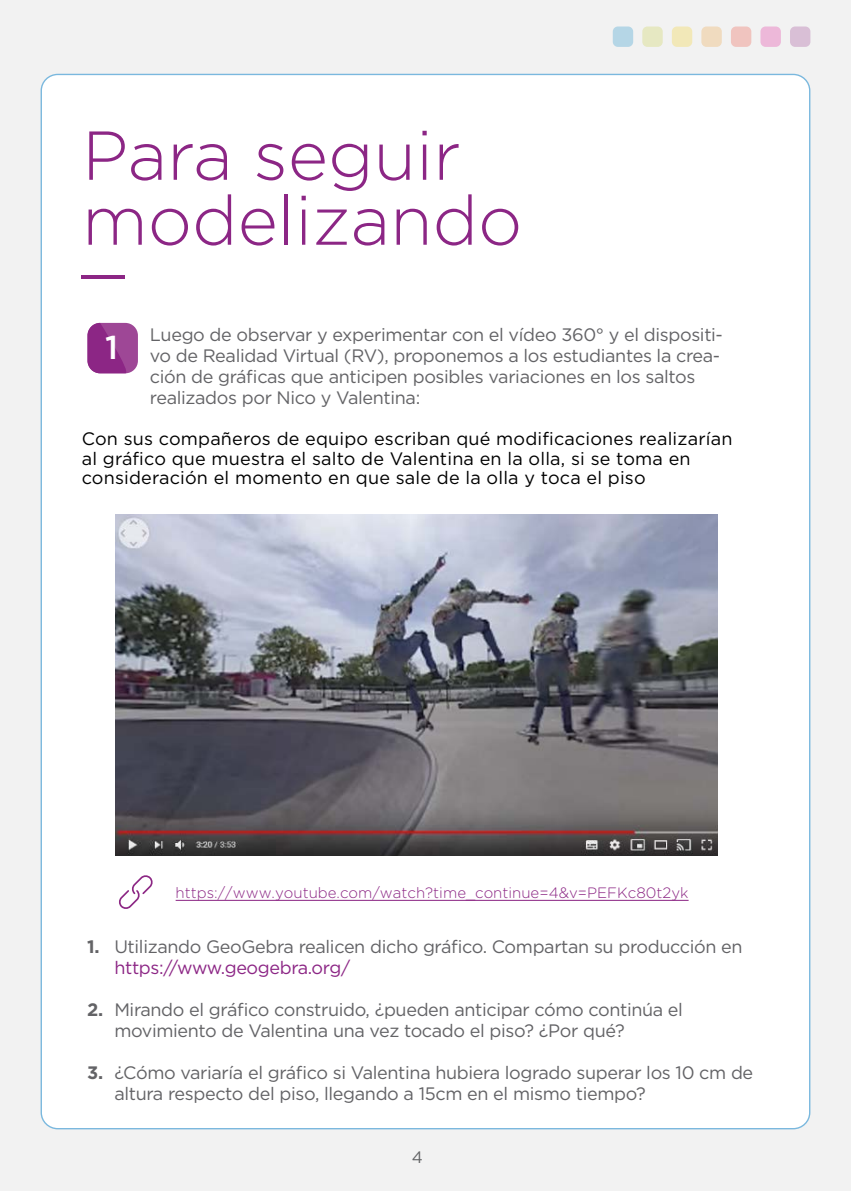
<style>
.page{position:relative;width:851px;height:1191px;background:#fff}
.page>*{position:absolute;margin:0;border:0;box-sizing:border-box;transform-origin:0 0}
.t1{font:300 71.55px "Gotham";color:#8c2685}
.t2{font:300 69px/64.9px "Gotham";color:#8c2685}
.t3{font:500 33px "Gotham";color:#fff}
.t4{font:18px/21px "Gotham";letter-spacing:-.02em;color:#636366}
.t5{font:18px/19.5px "Gotham";letter-spacing:.01em;color:#000}
.t6{font:16.5px "Gotham";color:#636466}
.t7{font:300 15px "Gotham Rounded";color:#8c2785}
.s1{font-weight:700}
.s2{color:#8c2685}
</style>
<div class="page">
<div style="left:0;top:0;width:850px;height:1191px;background:#f2f2f2"></div>
<div style="left:41px;top:74px;width:768px;height:1054px;background:#fff;border-radius:16px"></div>
<div style="left:789px;top:26px;width:21px;height:21px;background:#d9bfd6;border-radius:5px"></div>
<div style="left:760px;top:26px;width:20px;height:21px;background:#edb8d9;border-radius:5px"></div>
<div style="left:730px;top:26px;width:21px;height:21px;background:#f0c4bf;border-radius:5px"></div>
<div style="left:701px;top:26px;width:20px;height:21px;background:#f0dbbf;border-radius:5px"></div>
<div style="left:671px;top:26px;width:21px;height:21px;background:#f2e8b8;border-radius:5px"></div>
<div style="left:642px;top:26px;width:20px;height:21px;background:#e6e8c2;border-radius:5px"></div>
<div style="left:612px;top:26px;width:21px;height:21px;background:#b5d6e6;border-radius:5px"></div>
<img style="left:115px;top:514px;width:602px;height:341px">
<div style="left:87px;top:323px;width:51px;height:50px;background:#9e4796;border-radius:12px"></div>
<svg style="left:87px;top:323px;width:45px;height:50px"></svg>
<svg style="left:119px;top:875px;width:34px;height:34px"></svg>
<hr style="left:176px;top:900px;width:512px;height:1px;background:#8c2785">
<h2 class="t2" style="left:82px;top:121px;width:441px">Para seguir modelizando</h2>
<h1 class="t1" style="left:82px;top:196px;width:44px">_</h1>
<p class="t4" style="left:150px;top:324px;width:574px">Luego de observar y experimentar con el vídeo 360° y el dispositi&shy;vo de Realidad Virtual (RV), proponemos a los estudiantes la crea&shy;ción de gráficas que anticipen posibles variaciones en los saltos realizados por Nico y Valentina:</p>
<p class="t5" style="left:82px;top:429px;width:652px">Con sus compañeros de equipo escriban qué modificaciones realizarían al gráfico que muestra el salto de Valentina en la olla, si se toma en consideración el momento en que sale de la olla y toca el piso</p>
<h3 class="t3" style="left:105px;top:326px;width:15px">1</h3>
<p class="t7" style="left:176px;top:882px;width:514px">https://www.youtube.com/watch?time_continue=4&amp;v=PEFKc80t2yk</p>
<p class="t4" style="left:114px;top:935px;width:629px;text-indent:-27px"><span class="s1">1.</span> Utilizando GeoGebra realicen dicho gráfico. Compartan su producción en <span class="s2">https://www.geogebra.org/</span></p>
<p class="t4" style="left:114px;top:998px;width:570px;text-indent:-27px"><span class="s1">2.</span> Mirando el gráfico construido, ¿pueden anticipar cómo continúa el movimiento de Valentina una vez tocado el piso? ¿Por qué?</p>
<p class="t4" style="left:114px;top:1061px;width:640px;text-indent:-27px"><span class="s1">3.</span> ¿Cómo variaría el gráfico si Valentina hubiera logrado superar los 10 cm de altura respecto del piso, llegando a 15cm en el mismo tiempo?</p>
<p class="t6" style="left:411px;top:1146px;width:13px">4</p>
</div>
